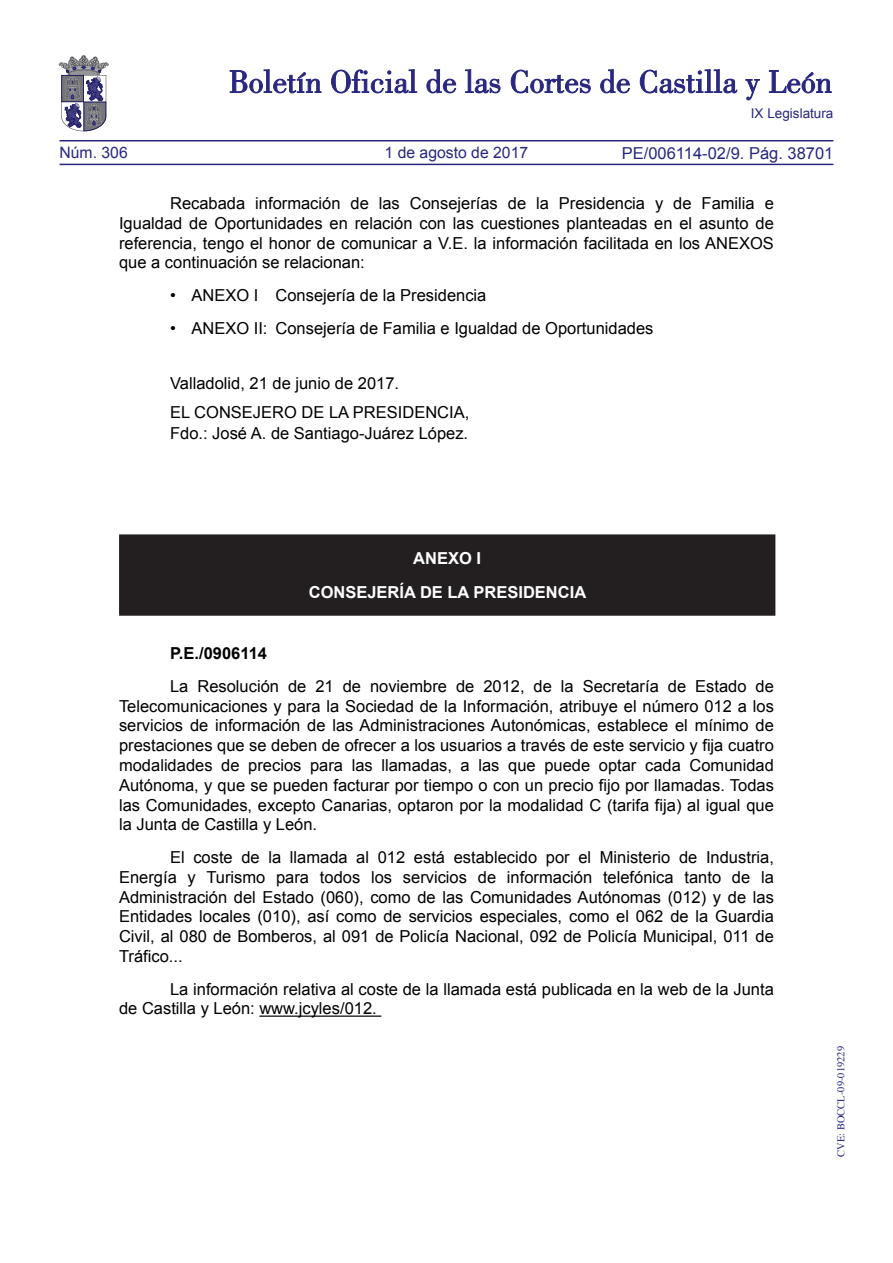
<style>
.page{position:relative;width:893px;height:1263px;background:#fff}
.page>*{position:absolute;margin:0;border:0;box-sizing:border-box;transform-origin:0 0}
.TEXTO_NORMAL{font:16.5px/19.8px "Arial";color:#000;text-align:justify}
.firma{font:16.5px/21px "Arial";color:#000}
.texto_blanco{font:700 16.5px "Arial";color:#fff}
.valladolid{font:16.5px "Arial";color:#000}
.t1{font:16.5px "Arial";color:#292780}
.TEXTO_NORMAL-2{font:700 16.5px "Arial";color:#000}
.t2{font:15.75px "Arial";color:#292780}
.t3{font:13.5px "Arial";color:#292780}
.t4{font:10.5px "Times";color:#292780}
</style>
<div class="page">
<hr style="left:60px;top:164px;width:773px;height:1px;background:#292780">
<hr style="left:60px;top:140px;width:773px;height:1px;background:#292780">
<svg style="left:230px;top:69px;width:91px;height:24px"></svg>
<svg style="left:331px;top:69px;width:86px;height:24px"></svg>
<svg style="left:426px;top:69px;width:30px;height:24px"></svg>
<svg style="left:465px;top:69px;width:35px;height:24px"></svg>
<svg style="left:511px;top:70px;width:80px;height:23px"></svg>
<svg style="left:600px;top:69px;width:30px;height:24px"></svg>
<svg style="left:640px;top:69px;width:97px;height:24px"></svg>
<svg style="left:745px;top:79px;width:15px;height:21px"></svg>
<svg style="left:769px;top:70px;width:62px;height:23px"></svg>
<svg style="left:59px;top:55px;width:49px;height:76px"></svg>
<hr style="left:259px;top:1015px;width:122px;height:2px;background:#000">
<div style="left:120px;top:535px;width:655px;height:80px;background:#231f20"></div>
<hr style="left:119px;top:534px;width:656px;height:2px;background:#231f20">
<hr style="left:119px;top:536px;width:2px;height:78px;background:#231f20">
<hr style="left:119px;top:614px;width:656px;height:2px;background:#231f20">
<p class="t3" style="left:751px;top:105px;width:84px">IX Legislatura</p>
<p class="t1" style="left:622px;top:142px;width:213px">PE/006114-02/9. Pág. 38701</p>
<p class="TEXTO_NORMAL" style="left:119px;top:194px;width:656px;text-indent:51px">Recabada información de las Consejerías de la Presidencia y de Familia e Igualdad de Oportunidades en relación con las cuestiones planteadas en el asunto de referencia, tengo el honor de comunicar a V.E. la información facilitada en los ANEXOS que a continuación se relacionan:</p>
<p class="TEXTO_NORMAL" style="left:170px;top:285px;width:318px">• ANEXO I Consejería de la Presidencia</p>
<p class="TEXTO_NORMAL" style="left:170px;top:318px;width:485px">• ANEXO II: Consejería de Familia e Igualdad de Oportunidades</p>
<p class="valladolid" style="left:170px;top:372px;width:231px">Valladolid, 21 de junio de 2017.</p>
<p class="firma" style="left:170px;top:402px;width:301px">EL CONSEJERO DE LA PRESIDENCIA,<br>Fdo.: José A. de Santiago-Juárez López.</p>
<p class="t2" style="left:60px;top:142px;width:70px">Núm. 306</p>
<p class="t2" style="left:385px;top:142px;width:145px">1 de agosto de 2017</p>
<p class="texto_blanco" style="left:413px;top:547px;width:69px">ANEXO I</p>
<p class="texto_blanco" style="left:309px;top:581px;width:279px">CONSEJERÍA DE LA PRESIDENCIA</p>
<p class="TEXTO_NORMAL-2" style="left:170px;top:643px;width:98px">P.E./0906114</p>
<p class="TEXTO_NORMAL" style="left:119px;top:676px;width:656px;text-indent:51px">La Resolución de 21 de noviembre de 2012, de la Secretaría de Estado de Telecomunicaciones y para la Sociedad de la Información, atribuye el número 012 a los servicios de información de las Administraciones Autonómicas, establece el mínimo de prestaciones que se deben de ofrecer a los usuarios a través de este servicio y fija cuatro modalidades de precios para las llamadas, a las que puede optar cada Comunidad Autónoma, y que se pueden facturar por tiempo o con un precio fijo por llamadas. Todas las Comunidades, excepto Canarias, optaron por la modalidad C (tarifa fija) al igual que la Junta de Castilla y León.</p>
<p class="TEXTO_NORMAL" style="left:119px;top:847px;width:656px;text-indent:51px">El coste de la llamada al 012 está establecido por el Ministerio de Industria, Energía y Turismo para todos los servicios de información telefónica tanto de la Administración del Estado (060), como de las Comunidades Autónomas (012) y de las Entidades locales (010), así como de servicios especiales, como el 062 de la Guardia Civil, al 080 de Bomberos, al 091 de Policía Nacional, 092 de Policía Municipal, 011 de Tráfico...</p>
<p class="TEXTO_NORMAL" style="left:119px;top:979px;width:656px;text-indent:51px">La información relativa al coste de la llamada está publicada en la web de la Junta de Castilla y León: www.jcyles/012.</p>
<p class="t4" style="left:831px;top:1157px;width:112px;rotate:-90deg">CVE: BOCCL-09-019229</p>
</div>
